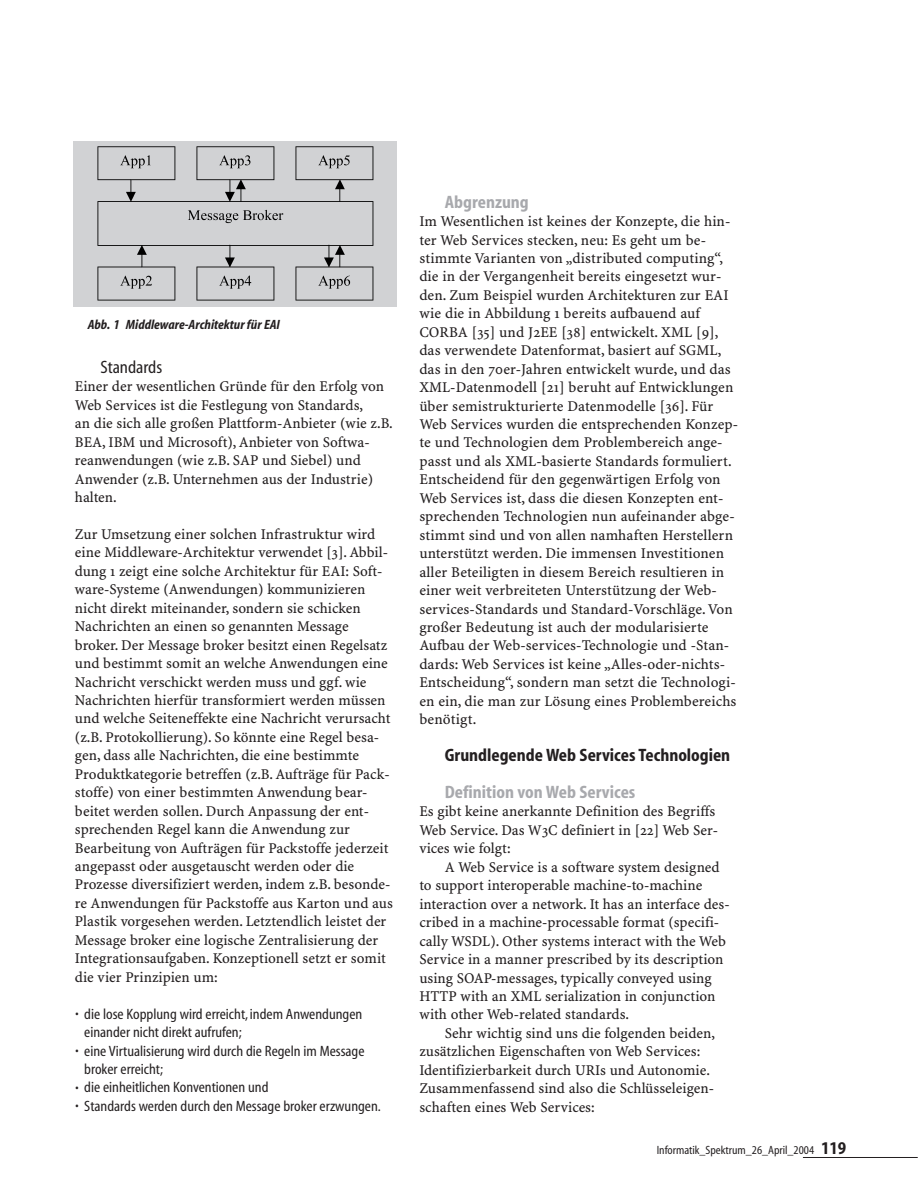
<style>
.page{position:relative;width:918px;height:1203px;background:#fff}
.page>*{position:absolute;margin:0;border:0;box-sizing:border-box;transform-origin:0 0}
.t1{font:18px "Myriad MM 700 400";color:#231f20}
.t2{font:18px "Myriad MM 700 400";color:#a8a9ad}
.t3{font:18px "Myriad MM 400 400";color:#231f20}
.t4{font:15px/18.5px "S Minion Plus";color:#231f20}
.t5{font:15px "Myriad MM 400 400";color:#231f20}
.t6{font:13.5px "Myriad MM It 700 400";color:#231f20}
.t7{font:12px "Myriad MM 400 400";color:#231f20}
.s1{font-size:22.5px}
.s2{font-family:"Myriad MM 700 400";font-size:18px}
</style>
<div class="page">
<hr style="left:803px;top:1157px;width:115px;height:1px;background:#231f20">
<div style="left:73px;top:141px;width:324px;height:166px;background:#d1d2d4"></div>
<img style="left:97px;top:146px;width:276px;height:155px">
<p class="t6" style="left:88px;top:320px;width:194px">Abb. 1 Middleware-Architektur für EAI</p>
<p class="t3" style="left:100px;top:361px;width:63px">Standards</p>
<p class="t4" style="left:75px;top:378px;width:319px">Einer der wesentlichen Gründe für den Erfolg von Web Services ist die Festlegung von Standards,<br>an die sich alle großen Plattform-Anbieter (wie z.B.<br>BEA, IBM und Microsoft), Anbieter von Softwa&shy;reanwendungen (wie z.B. SAP und Siebel) und Anwender (z.B. Unternehmen aus der Industrie) halten.</p>
<p class="t4" style="left:75px;top:526px;width:319px">Zur Umsetzung einer solchen Infrastruktur wird eine Middleware-Architektur verwendet [3]. Abbil&shy;dung 1 zeigt eine solche Architektur für EAI: Soft&shy;ware-Systeme (Anwendungen) kommunizieren nicht direkt miteinander, sondern sie schicken Nachrichten an einen so genannten Message broker. Der Message broker besitzt einen Regelsatz und bestimmt somit an welche Anwendungen eine Nachricht verschickt werden muss und ggf. wie Nachrichten hierfür transformiert werden müssen und welche Seiteneffekte eine Nachricht verursacht (z.B. Protokollierung). So könnte eine Regel besa&shy;gen, dass alle Nachrichten, die eine bestimmte Produktkategorie betreffen (z.B. Aufträge für Pack&shy;stoffe) von einer bestimmten Anwendung bear&shy;beitet werden sollen. Durch Anpassung der ent&shy;sprechenden Regel kann die Anwendung zur Bearbeitung von Aufträgen für Packstoffe jederzeit angepasst oder ausgetauscht werden oder die Prozesse diversifiziert werden, indem z.B. besonde&shy;re Anwendungen für Packstoffe aus Karton und aus Plastik vorgesehen werden. Letztendlich leistet der Message broker eine logische Zentralisierung der Integrationsaufgaben. Konzeptionell setzt er somit die vier Prinzipien um:</p>
<p class="t5" style="left:75px;top:1008px;width:289px"><span class="s1">·</span> die lose Kopplung wird erreicht, indem Anwendungen</p>
<p class="t5" style="left:84px;top:1027px;width:159px">einander nicht direkt aufrufen;</p>
<p class="t5" style="left:75px;top:1045px;width:291px"><span class="s1">·</span> eine Virtualisierung wird durch die Regeln im Message</p>
<p class="t5" style="left:84px;top:1064px;width:80px">broker erreicht;</p>
<p class="t5" style="left:75px;top:1082px;width:195px"><span class="s1">·</span> die einheitlichen Konventionen und</p>
<p class="t5" style="left:75px;top:1101px;width:307px"><span class="s1">·</span> Standards werden durch den Message broker erzwungen.</p>
<p class="t2" style="left:445px;top:195px;width:85px">Abgrenzung</p>
<p class="t4" style="left:419px;top:213px;width:320px">Im Wesentlichen ist keines der Konzepte, die hin&shy;ter Web Services stecken, neu: Es geht um be&shy;stimmte Varianten von „distributed computing“, die in der Vergangenheit bereits eingesetzt wur&shy;den. Zum Beispiel wurden Architekturen zur EAI wie die in Abbildung 1 bereits aufbauend auf CORBA [35] und J2EE [38] entwickelt. XML [9], das verwendete Datenformat, basiert auf SGML, das in den 70er-Jahren entwickelt wurde, und das XML-Datenmodell [21] beruht auf Entwicklungen über semistrukturierte Datenmodelle [36]. Für Web Services wurden die entsprechenden Konzep&shy;te und Technologien dem Problembereich ange&shy;passt und als XML-basierte Standards formuliert.<br>Entscheidend für den gegenwärtigen Erfolg von Web Services ist, dass die diesen Konzepten ent&shy;sprechenden Technologien nun aufeinander abge&shy;stimmt sind und von allen namhaften Herstellern unterstützt werden. Die immensen Investitionen aller Beteiligten in diesem Bereich resultieren in einer weit verbreiteten Unterstützung der Web&shy;services-Standards und Standard-Vorschläge. Von großer Bedeutung ist auch der modularisierte Aufbau der Web-services-Technologie und -Stan&shy;dards: Web Services ist keine „Alles-oder-nichts-Entscheidung“, sondern man setzt die Technologi&shy;en ein, die man zur Lösung eines Problembereichs benötigt.</p>
<p class="t1" style="left:445px;top:749px;width:287px">Grundlegende Web Services Technologien</p>
<p class="t2" style="left:445px;top:786px;width:192px">Definition von Web Services</p>
<p class="t4" style="left:419px;top:804px;width:300px">Es gibt keine anerkannte Definition des Begriffs<br>Web Service. Das W3C definiert in [22] Web Ser&shy;vices wie folgt:</p>
<p class="t4" style="left:419px;top:859px;width:312px;text-indent:26px">A Web Service is a software system designed to support interoperable machine-to-machine interaction over a network. It has an interface des&shy;cribed in a machine-processable format (specifi&shy;cally WSDL). Other systems interact with the Web Service in a manner prescribed by its description using SOAP-messages, typically conveyed using HTTP with an XML serialization in conjunction with other Web-related standards.</p>
<p class="t4" style="left:419px;top:1025px;width:297px;text-indent:26px">Sehr wichtig sind uns die folgenden beiden, zusätzlichen Eigenschaften von Web Services:<br>Identifizierbarkeit durch URIs und Autonomie.<br>Zusammenfassend sind also die Schlüsseleigen&shy;schaften eines Web Services:</p>
<p class="t7" style="left:657px;top:1146px;width:191px">Informatik_Spektrum_26_April_2004 <span class="s2">119</span></p>
</div>
